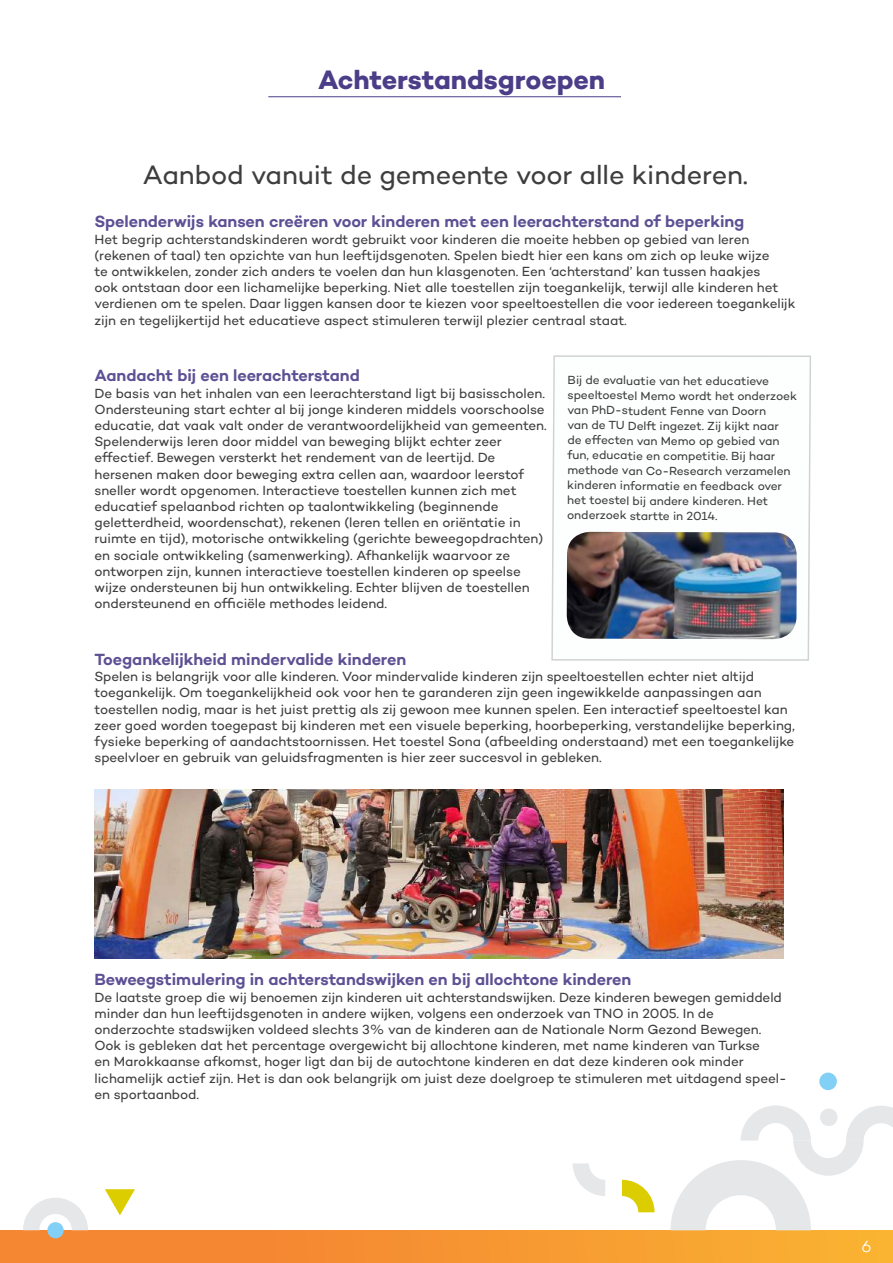
<style>
.page{position:relative;width:893px;height:1263px;background:#fff}
.page>*{position:absolute;margin:0;border:0;box-sizing:border-box;transform-origin:0 0}
.t1{font:27px "Campton";letter-spacing:-.005em;color:#3e3e3f}
.t2{font:700 27px "Campton";letter-spacing:-.005em;color:#4b3d88}
.t3{font:600 16.5px "Campton";letter-spacing:-.005em;color:#5d5094}
.t4{font:300 16.5px "Campton";color:#fff}
.t5{font:13.5px/16.2px "Campton";letter-spacing:-.005em;color:#3e3e3f}
.t6{font:12px/15px "Campton";letter-spacing:-.01em;color:#3e3e3f}
</style>
<div class="page">
<hr style="left:268px;top:96px;width:353px;height:1px;background:#4b3d88">
<div style="left:0;top:1230px;width:893px;height:33px;background:linear-gradient(to right,#f47d32,#f9b032)"></div>
<svg style="left:671px;top:1105px;width:222px;height:125px"></svg>
<div style="left:820px;top:1108px;width:17px;height:18px;background:#e6e7e9;border-radius:50%"></div>
<div style="left:819px;top:1072px;width:18px;height:18px;background:#82d0f6;border-radius:50%"></div>
<svg style="left:622px;top:1180px;width:33px;height:32px"></svg>
<svg style="left:573px;top:1163px;width:32px;height:33px"></svg>
<svg style="left:105px;top:1189px;width:30px;height:26px"></svg>
<div style="left:47px;top:1222px;width:17px;height:16px;background:#82d0f6;border-radius:50%"></div>
<svg style="left:23px;top:1198px;width:65px;height:32px"></svg>
<img style="left:94px;top:790px;width:689px;height:169px">
<svg style="left:551px;top:355px;width:260px;height:306px"></svg>
<img style="left:567px;top:532px;width:230px;height:107px">
<h1 class="t2" style="left:318px;top:63px;width:289px">Achterstandsgroepen</h1>
<h1 class="t1" style="left:143px;top:157px;width:607px">Aanbod vanuit de gemeente voor alle kinderen.</h1>
<p class="t3" style="left:94px;top:211px;width:651px">Spelenderwijs kansen creëren voor kinderen met een leerachterstand of beperking</p>
<p class="t5" style="left:94px;top:231px;width:702px">Het begrip achterstandskinderen wordt gebruikt voor kinderen die moeite hebben op gebied van leren (rekenen of taal) ten opzichte van hun leeftijdsgenoten. Spelen biedt hier een kans om zich op leuke wijze<br>te ontwikkelen, zonder zich anders te voelen dan hun klasgenoten. Een ‘achterstand’ kan tussen haakjes<br>ook ontstaan door een lichamelijke beperking. Niet alle toestellen zijn toegankelijk, terwijl alle kinderen het verdienen om te spelen. Daar liggen kansen door te kiezen voor speeltoestellen die voor iedereen toegankelijk zijn en tegelijkertijd het educatieve aspect stimuleren terwijl plezier centraal staat.</p>
<p class="t3" style="left:94px;top:365px;width:267px">Aandacht bij een leerachterstand</p>
<p class="t5" style="left:94px;top:385px;width:454px">De basis van het inhalen van een leerachterstand ligt bij basisscholen.<br>Ondersteuning start echter al bij jonge kinderen middels voorschoolse educatie, dat vaak valt onder de verantwoordelijkheid van gemeenten.<br>Spelenderwijs leren door middel van beweging blijkt echter zeer effectief. Bewegen versterkt het rendement van de leertijd. De hersenen maken door beweging extra cellen aan, waardoor leerstof sneller wordt opgenomen. Interactieve toestellen kunnen zich met educatief spelaanbod richten op taalontwikkeling (beginnende geletterdheid, woordenschat), rekenen (leren tellen en oriëntatie in ruimte en tijd), motorische ontwikkeling (gerichte beweegopdrachten) en sociale ontwikkeling (samenwerking). Afhankelijk waarvoor ze ontworpen zijn, kunnen interactieve toestellen kinderen op speelse wijze ondersteunen bij hun ontwikkeling. Echter blijven de toestellen ondersteunend en officiële methodes leidend.</p>
<p class="t6" style="left:567px;top:373px;width:231px">Bij de evaluatie van het educatieve speeltoestel Memo wordt het onderzoek van PhD-student Fenne van Doorn<br>van de TU Delft ingezet. Zij kijkt naar<br>de effecten van Memo op gebied van fun, educatie en competitie. Bij haar methode van Co-Research verzamelen kinderen informatie en feedback over het toestel bij andere kinderen. Het onderzoek startte in 2014.</p>
<p class="t3" style="left:94px;top:649px;width:313px">Toegankelijkheid mindervalide kinderen</p>
<p class="t5" style="left:94px;top:668px;width:702px">Spelen is belangrijk voor alle kinderen. Voor mindervalide kinderen zijn speeltoestellen echter niet altijd toegankelijk. Om toegankelijkheid ook voor hen te garanderen zijn geen ingewikkelde aanpassingen aan toestellen nodig, maar is het juist prettig als zij gewoon mee kunnen spelen. Een interactief speeltoestel kan zeer goed worden toegepast bij kinderen met een visuele beperking, hoorbeperking, verstandelijke beperking, fysieke beperking of aandachtstoornissen. Het toestel Sona (afbeelding onderstaand) met een toegankelijke speelvloer en gebruik van geluidsfragmenten is hier zeer succesvol in gebleken.</p>
<p class="t3" style="left:94px;top:969px;width:538px">Beweegstimulering in achterstandswijken en bij allochtone kinderen</p>
<p class="t5" style="left:94px;top:988px;width:694px">De laatste groep die wij benoemen zijn kinderen uit achterstandswijken. Deze kinderen bewegen gemiddeld minder dan hun leeftijdsgenoten in andere wijken, volgens een onderzoek van TNO in 2005. In de onderzochte stadswijken voldeed slechts 3% van de kinderen aan de Nationale Norm Gezond Bewegen.<br>Ook is gebleken dat het percentage overgewicht bij allochtone kinderen, met name kinderen van Turkse<br>en Marokkaanse afkomst, hoger ligt dan bij de autochtone kinderen en dat deze kinderen ook minder lichamelijk actief zijn. Het is dan ook belangrijk om juist deze doelgroep te stimuleren met uitdagend speel&shy;en sportaanbod.</p>
<p class="t4" style="left:861px;top:1236px;width:12px">6</p>
</div>
